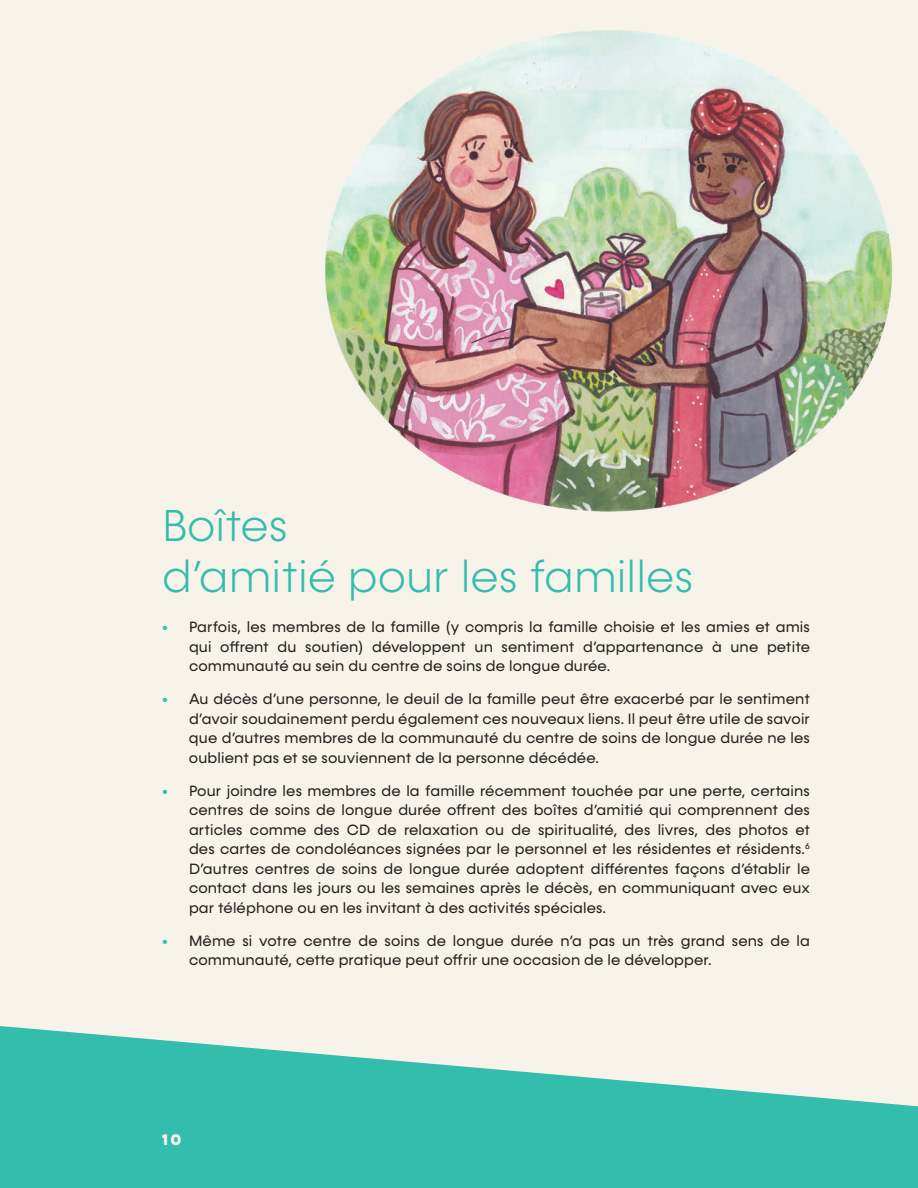
<style>
.page{position:relative;width:918px;height:1188px;background:#f8f3ea}
.page>*{position:absolute;margin:0;border:0;box-sizing:border-box;transform-origin:0 0}
.t1{font:300 45px/51px "Konnect";color:#33bdac}
.t2{font:15px/19.5px "Konnect";letter-spacing:.01em;color:#231f20;text-align:justify}
.t3{font:900 15px "Cocogoose Classic";color:#f8f3ea}
.s1{font-weight:900;color:#33bdac}
</style>
<div class="page">
<img style="left:325px;top:30px;width:568px;height:482px">
<svg style="left:0;top:1026px;width:918px;height:162px;fill:#33bdac"></svg>
<h1 class="t1" style="left:162px;top:501px;width:533px">Boîtes<br>d’amitié pour les familles</h1>
<p class="t2" style="left:189px;top:617px;width:622px;text-indent:-27px"><span class="s1">•</span> Parfois, les membres de la famille (y compris la famille choisie et les amies et amis qui offrent du soutien) développent un sentiment d’appartenance à une petite communauté au sein du centre de soins de longue durée.</p>
<p class="t2" style="left:189px;top:689px;width:622px;text-indent:-27px"><span class="s1">•</span> Au décès d’une personne, le deuil de la famille peut être exacerbé par le sentiment d’avoir soudainement perdu également ces nouveaux liens. Il peut être utile de savoir que d’autres membres de la communauté du centre de soins de longue durée ne les oublient pas et se souviennent de la personne décédée.</p>
<p class="t2" style="left:189px;top:781px;width:623px;text-indent:-27px"><span class="s1">•</span> Pour joindre les membres de la famille récemment touchée par une perte, certains centres de soins de longue durée offrent des boîtes d’amitié qui comprennent des articles comme des CD de relaxation ou de spiritualité, des livres, des photos et des cartes de condoléances signées par le personnel et les résidentes et résidents. <sup>6<br></sup>D’autres centres de soins de longue durée adoptent différentes façons d’établir le contact dans les jours ou les semaines après le décès, en communiquant avec eux par téléphone ou en les invitant à des activités spéciales.</p>
<p class="t2" style="left:189px;top:931px;width:623px;text-indent:-27px"><span class="s1">•</span> Même si votre centre de soins de longue durée n’a pas un très grand sens de la communauté, cette pratique peut offrir une occasion de le développer.</p>
<p class="t3" style="left:162px;top:1128px;width:21px">10</p>
</div>
